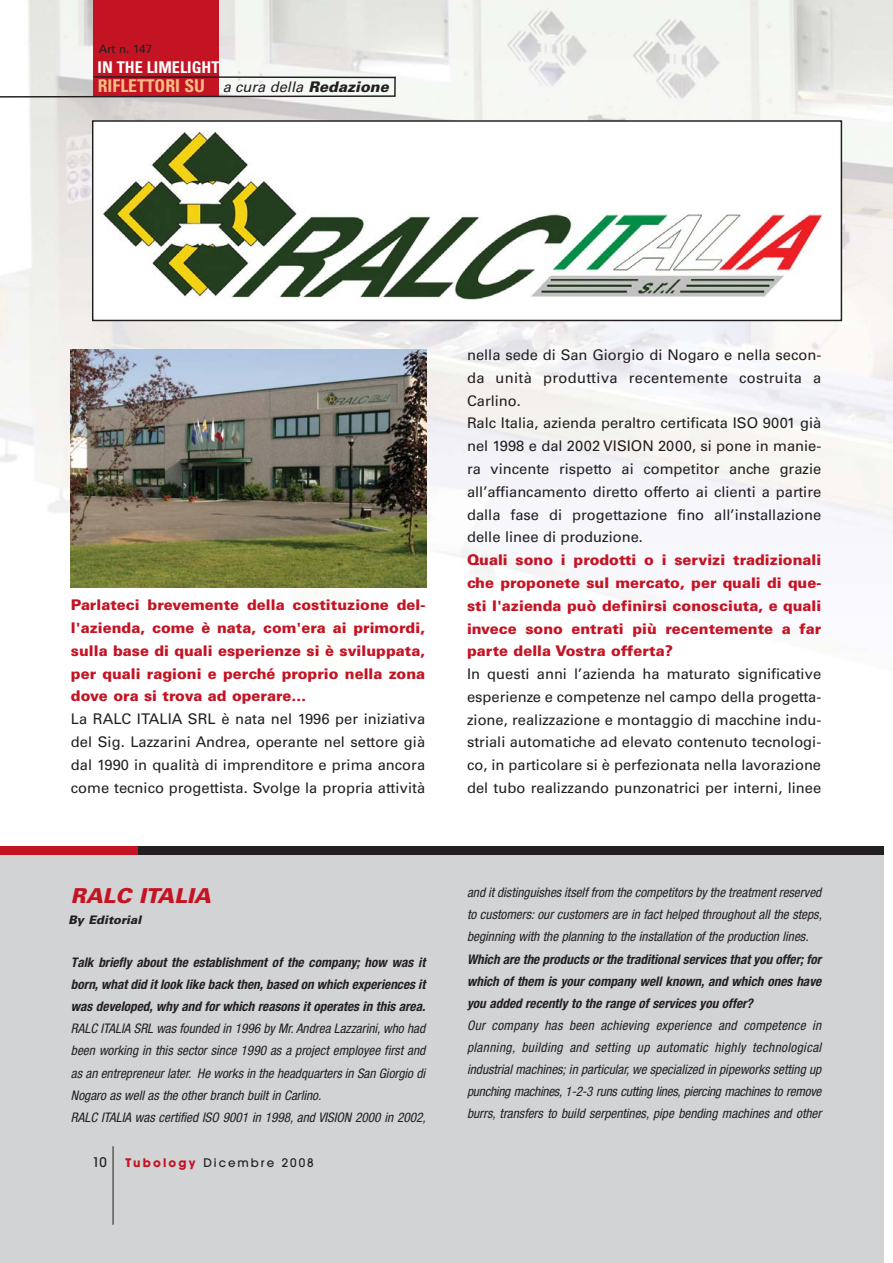
<style>
.page{position:relative;width:893px;height:1263px;background:#fff}
.page>*{position:absolute;margin:0;border:0;box-sizing:border-box;transform-origin:0 0}
.t1{font:italic 900 20.55px "Univers";color:#c41424}
.t2{font:700 condensed 17.7px "Univers";color:#fcbc86}
.t3{font:700 condensed 16.2px "Univers";color:#fff}
.t4{font:14.7px/22.8px "Univers";color:#231f20;text-align:justify}
.t5{font:900 14.7px/22.8px "Univers";color:#c41424;text-align:justify}
.t6{font:italic 14.7px "Univers";color:#231f20}
.t7{font:italic condensed 13.2px/22px "Helvetica Neue";color:#231f20;text-align:justify}
.t8{font:italic 700 condensed 13.2px/22px "Helvetica Neue";color:#231f20}
.t9{font:500 13.2px "Avant Garde";color:#231f20}
.t10{font:500 11.7px "Avant Garde";letter-spacing:.165em;color:#231f20}
.t11{font:italic 900 11.7px "Univers";color:#231f20}
.t12{font:11.7px "Univers";letter-spacing:-.015em;color:#231f20}
.s1{font-weight:900}
.s2{font-weight:700;color:#c41424}
</style>
<div class="page">
<img style="left:0;top:0;width:892px;height:625px">
<div style="left:93px;top:121px;width:748px;height:199px;background:#fff"></div>
<img style="left:103px;top:130px;width:721px;height:170px">
<div style="left:92px;top:120px;width:750px;height:201px;border:1px solid #231f20"></div>
<div style="left:94px;top:0;width:125px;height:97px;background:#c41424"></div>
<svg style="left:0;top:95px;width:397px;height:3px"></svg>
<svg style="left:92px;top:75px;width:305px;height:4px"></svg>
<hr style="left:394px;top:77px;width:2px;height:20px;background:#231f20">
<div style="left:0;top:846px;width:884px;height:417px;background:#d1d3d4"></div>
<div style="left:9px;top:846px;width:875px;height:9px;background:#231f20"></div>
<div style="left:0;top:846px;width:138px;height:9px;background:#c41424"></div>
<hr style="left:113px;top:1146px;width:1px;height:79px;background:#231f20">
<img style="left:71px;top:349px;width:356px;height:239px">
<p class="t12" style="left:99px;top:44px;width:55px">Art n. 147</p>
<p class="t3" style="left:98px;top:61px;width:123px">IN THE LIMELIGHT</p>
<p class="t2" style="left:98px;top:79px;width:109px">RIFLETTORI SU</p>
<p class="t6" style="left:223px;top:81px;width:170px">a cura della <span class="s1">Redazione</span></p>
<p class="t5" style="left:71px;top:595px;width:356px">Parlateci brevemente della costituzione del&shy;l'azienda, come è nata, com'era ai primordi, sulla base di quali esperienze si è sviluppata, per quali ragioni e perché proprio nella zona dove ora si trova ad operare…</p>
<p class="t4" style="left:71px;top:709px;width:356px">La RALC ITALIA SRL è nata nel 1996 per iniziativa del Sig. Lazzarini Andrea, operante nel settore già dal 1990 in qualità di imprenditore e prima ancora come tecnico progettista. Svolge la propria attività</p>
<h1 class="t1" style="left:71px;top:888px;width:146px">RALC ITALIA</h1>
<p class="t11" style="left:68px;top:916px;width:77px">By Editorial</p>
<p class="t8" style="left:71px;top:953px;width:358px">Talk briefly about the establishment of the company; how was it born,what did it look like back then,based on which experiences it was developed, why and for which reasons it operates in this area.</p>
<p class="t7" style="left:71px;top:1019px;width:359px;text-align:left">RALC ITALIA SRL was founded in 1996 by Mr.Andrea Lazzarini,who had been working in this sector since 1990 as a project employee first and as an entrepreneurlater. He works in the headquarters in San Giorgio di Nogaro as well as the other branch built in Carlino.<br>RALC ITALIA was certified ISO 9001 in 1998, and VISION 2000 in 2002,</p>
<p class="t9" style="left:92px;top:1157px;width:16px">10</p>
<p class="t10" style="left:126px;top:1158px;width:190px"><span class="s2">Tubology</span> Dicembre 2008</p>
<p class="t4" style="left:467px;top:345px;width:356px;text-align:left">nella sede di San Giorgio di Nogaro e nella secon&shy;da unità produttiva recentemente costruita a Carlino.<br>Ralc Italia, azienda peraltro certificata ISO 9001 già nel 1998 e dal 2002 VISION 2000, si pone in manie&shy;ra vincente rispetto ai competitor anche grazie all’affiancamento diretto offerto ai clienti a partire dalla fase di progettazione fino all’installazione delle linee di produzione.</p>
<p class="t5" style="left:467px;top:550px;width:356px">Quali sono i prodotti o i servizi tradizionali che proponete sul mercato, per quali di que&shy;sti l'azienda può definirsi conosciuta, e quali invece sono entrati più recentemente a far parte della Vostra offerta?</p>
<p class="t4" style="left:467px;top:664px;width:356px">In questi anni l’azienda ha maturato significative esperienze e competenze nel campo della progetta&shy;zione, realizzazione e montaggio di macchine indu&shy;striali automatiche ad elevato contenuto tecnologi&shy;co, in particolare si è perfezionata nella lavorazione del tubo realizzando punzonatrici per interni, linee</p>
<p class="t7" style="left:467px;top:883px;width:359px">and it distinguishes itself from the competitors by the treatment reserved to customers:our customers are in fact helped throughout all the steps, beginning with the planning to the installation of the production lines.</p>
<p class="t8" style="left:467px;top:949px;width:358px;text-align:justify">Which are the products orthe traditionalservices that you offer;for which of them is your company well known, and which ones have you added recently to the range of services you offer?</p>
<p class="t7" style="left:467px;top:1015px;width:358px">Our company has been achieving experience and competence in planning, building and setting up automatic highly technological industrialmachines;in particular,we specialized in pipeworks setting up punching machines,1-2-3 runs cutting lines,piercing machines to remove burrs, transfers to build serpentines, pipe bending machines and other</p>
</div>
